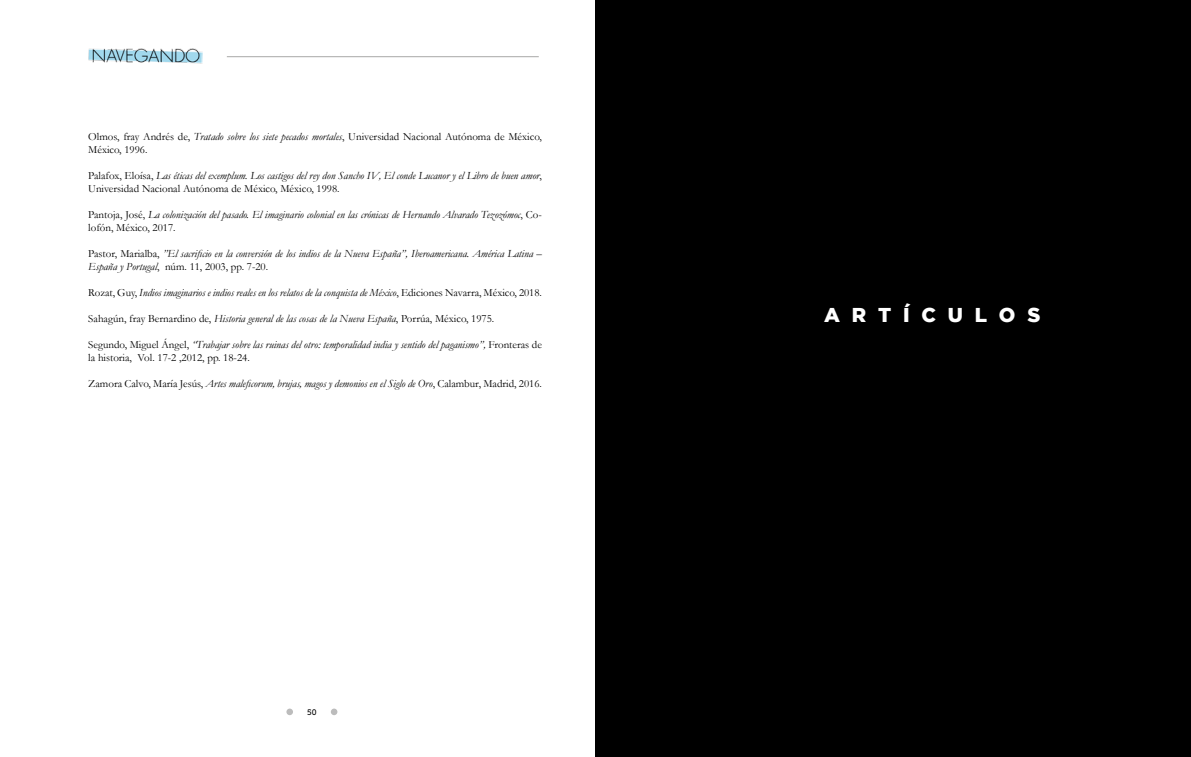
<style>
.page{position:relative;width:1191px;height:757px;background:#fff}
.page>*{position:absolute;margin:0;border:0;box-sizing:border-box;transform-origin:0 0}
.t1{font:900 20px "Gotham";letter-spacing:.59em;color:#fff}
.t2{font:italic 11px/13px "Garamond";color:#000}
.t3{font:11px/13px "Garamond";color:#000}
.t4{font:8px "Museo 500";color:#000}
.s1{font-style:italic}
.s2{font-style:normal}
</style>
<div class="page">
<div style="left:595px;top:0;width:596px;height:757px;background:#000"></div>
<div style="left:286px;top:708px;width:7px;height:7px;background:#bcbcbc;border-radius:50%"></div>
<div style="left:331px;top:708px;width:6px;height:7px;background:#bcbcbc;border-radius:50%"></div>
<img style="left:88px;top:48px;width:115px;height:16px">
<hr style="left:227px;top:56px;width:312px;height:1px;background:#a8a8a7">
<p class="t3" style="left:88px;top:130px;width:455px">Olmos, fray Andrés de, <span class="s1">Tratado sobre los siete pecados mortales</span>, Universidad Nacional Autónoma de México,<br>México, 1996.</p>
<p class="t2" style="left:88px;top:169px;width:455px"><span class="s2">Palafox, Eloísa,</span> Las éticas del exemplum. Los castigos del rey don Sancho IV, El conde Lucanor y el Libro de buen amor<span class="s2">,<br>Universidad Nacional Autónoma de México, México, 1998.</span></p>
<p class="t2" style="left:88px;top:208px;width:455px"><span class="s2">Pantoja, José,</span> La colonización del pasado. El imaginario colonial en las crónicas de Hernando Alvarado Tezozómoc<span class="s2">, Co&shy;lofón, México, 2017.</span></p>
<p class="t2" style="left:88px;top:247px;width:455px"><span class="s2">Pastor, Marialba,</span> ”El sacrificio en la conversión de los indios de la Nueva España”, Iberoamericana. América Latina –<br>España y Portugal<span class="s2">, núm. 11, 2003, pp. 7-20.</span></p>
<p class="t2" style="left:88px;top:286px;width:455px"><span class="s2">Rozat, Guy,</span> Indios imaginarios e indios reales en los relatos de la conquista de México<span class="s2">, Ediciones Navarra, México, 2018.</span></p>
<p class="t3" style="left:88px;top:312px;width:407px">Sahagún, fray Bernardino de, <span class="s1">Historia general de las cosas de la Nueva España</span>, Porrúa, México, 1975.</p>
<p class="t2" style="left:88px;top:338px;width:455px"><span class="s2">Segundo, Miguel Ángel,</span> “Trabajar sobre las ruinas del otro: temporalidad india y sentido del paganismo”, <span class="s2">Fronteras de la historia, Vol. 17-2 ,2012, pp. 18-24.</span></p>
<p class="t2" style="left:88px;top:377px;width:455px"><span class="s2">Zamora Calvo, María Jesús,</span> Artes maleficorum, brujas, magos y demonios en el Siglo de Oro<span class="s2">, Calambur, Madrid, 2016.</span></p>
<p class="t4" style="left:307px;top:708px;width:11px">50</p>
<h1 class="t1" style="left:824px;top:303px;width:218px">ARTÍCULOS</h1>
</div>
